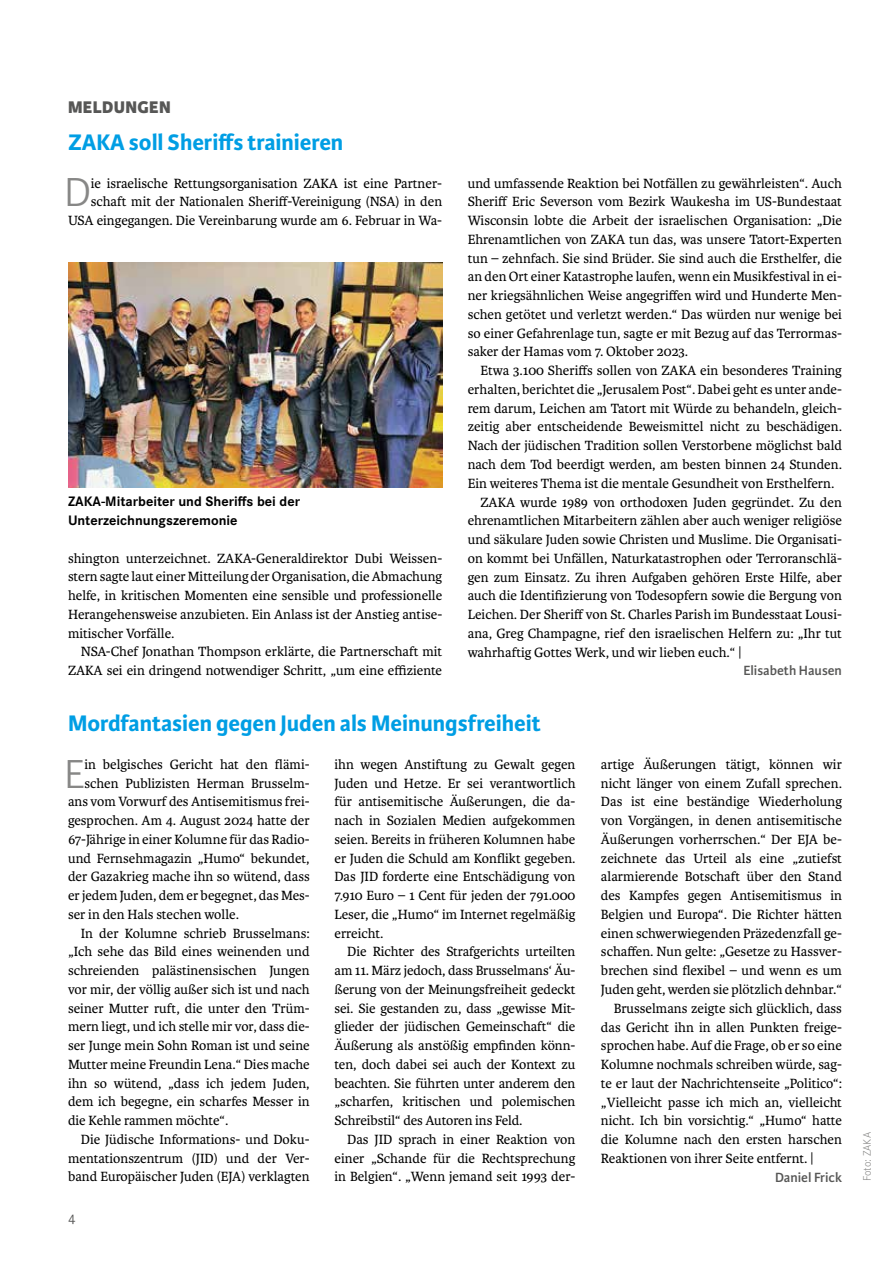
<style>
.page{position:relative;width:893px;height:1263px;background:#fff}
.page>*{position:absolute;margin:0;border:0;box-sizing:border-box;transform-origin:0 0}
.t1{font:300 43.2px "Karmina Sans";color:#878786}
.t2{font:700 24px "Karmina Sans";color:#009ee4}
.t3{font:800 18px "Karmina Sans";letter-spacing:.02em;color:#575756}
.t4{font:14.25px/18.8px "Karmina";color:#000;text-align:justify}
.t5{font:700 14.25px/18.8px "Corporate S";color:#000}
.t6{font:600 14.25px "Karmina Sans";color:#575756}
.t7{font:14.25px "Corporate S";color:#575756}
.t8{font:300 11.25px "Corporate S";letter-spacing:-.005em;color:#878786}
</style>
<div class="page">
<img style="left:68px;top:262px;width:374px;height:226px">
<p class="t3" style="left:68px;top:97px;width:104px">MELDUNGEN</p>
<h2 class="t2" style="left:68px;top:133px;width:277px">ZAKA soll Sheriffs trainieren</h2>
<p class="t4" style="left:68px;top:174px;width:376px;text-align:right">ie israelische Rettungsorganisation ZAKA ist eine Partner&shy;schaft mit der Nationalen Sheriff-Vereinigung (NSA) in den<br>USA eingegangen. Die Vereinbarung wurde am 6. Februar in Wa-</p>
<h1 class="t1" style="left:64px;top:176px;width:28px">D</h1>
<p class="t5" style="left:68px;top:494px;width:234px">ZAKA-Mitarbeiter und Sheriffs bei der<br>Unterzeichnungszeremonie</p>
<p class="t4" style="left:68px;top:549px;width:376px">shington unterzeichnet. ZAKA-Generaldirektor Dubi Weissen&shy;stern sagte laut einer Mitteilung der Organisation, die Abmachung helfe, in kritischen Momenten eine sensible und professionelle Herangehensweise anzubieten. Ein Anlass ist der Anstieg antise&shy;mitischer Vorfälle.</p>
<p class="t4" style="left:68px;top:643px;width:376px;text-align:right">NSA-Chef Jonathan Thompson erklärte, die Partnerschaft mit<br>ZAKA sei ein dringend notwendiger Schritt, „um eine effiziente</p>
<p class="t4" style="left:468px;top:174px;width:376px">und umfassende Reaktion bei Notfällen zu gewährleisten“. Auch Sheriff Eric Severson vom Bezirk Waukesha im US-Bundestaat Wisconsin lobte die Arbeit der israelischen Organisation: „Die Ehrenamtlichen von ZAKA tun das, was unsere Tatort-Experten tun – zehnfach. Sie sind Brüder. Sie sind auch die Ersthelfer, die an den Ort einer Katastrophe laufen, wenn ein Musikfestival in ei&shy;ner kriegsähnlichen Weise angegriffen wird und Hunderte Men&shy;schen getötet und verletzt werden.“ Das würden nur wenige bei so einer Gefahrenlage tun, sagte er mit Bezug auf das Terrormas&shy;saker der Hamas vom 7. Oktober 2023.</p>
<p class="t4" style="left:480px;top:362px;width:363px">Etwa 3.100 Sheriffs sollen von ZAKA ein besonderes Training</p>
<p class="t4" style="left:468px;top:380px;width:376px">erhalten, berichtet die „Jerusalem Post“. Dabei geht es unter ande-</p>
<p class="t4" style="left:468px;top:399px;width:376px">rem darum, Leichen am Tatort mit Würde zu behandeln, gleich-</p>
<p class="t4" style="left:468px;top:418px;width:376px">zeitig aber entscheidende Beweismittel nicht zu beschädigen.</p>
<p class="t4" style="left:468px;top:437px;width:376px">Nach der jüdischen Tradition sollen Verstorbene möglichst bald</p>
<p class="t4" style="left:468px;top:455px;width:376px">nach dem Tod beerdigt werden, am besten binnen 24 Stunden.</p>
<p class="t4" style="left:468px;top:474px;width:368px">Ein weiteres Thema ist die mentale Gesundheit von Ersthelfern.</p>
<p class="t4" style="left:480px;top:493px;width:363px">ZAKA wurde 1989 von orthodoxen Juden gegründet. Zu den</p>
<p class="t4" style="left:468px;top:512px;width:376px">ehrenamtlichen Mitarbeitern zählen aber auch weniger religiöse</p>
<p class="t4" style="left:468px;top:530px;width:376px">und säkulare Juden sowie Christen und Muslime. Die Organisati-</p>
<p class="t4" style="left:468px;top:549px;width:376px">on kommt bei Unfällen, Naturkatastrophen oder Terroranschlä-</p>
<p class="t4" style="left:468px;top:568px;width:376px">gen zum Einsatz. Zu ihren Aufgaben gehören Erste Hilfe, aber</p>
<p class="t4" style="left:468px;top:587px;width:376px">auch die Identifizierung von Todesopfern sowie die Bergung von</p>
<p class="t4" style="left:468px;top:605px;width:376px">Leichen. Der Sheriff von St. Charles Parish im Bundesstaat Lousi-</p>
<p class="t4" style="left:468px;top:624px;width:376px">ana, Greg Champagne, rief den israelischen Helfern zu: „Ihr tut</p>
<p class="t4" style="left:468px;top:643px;width:276px">wahrhaftig Gottes Werk, und wir lieben euch.“ |</p>
<p class="t6" style="left:743px;top:665px;width:100px">Elisabeth Hausen</p>
<h2 class="t2" style="left:68px;top:715px;width:474px">Mordfantasien gegen Juden als Meinungsfreiheit</h2>
<h1 class="t1" style="left:64px;top:757px;width:22px">E</h1>
<p class="t4" style="left:84px;top:755px;width:227px">in belgisches Gericht hat den flämi-</p>
<p class="t4" style="left:84px;top:774px;width:227px">schen Publizisten Herman Brusselm-</p>
<p class="t4" style="left:68px;top:793px;width:243px">ans vom Vorwurf des Antisemitismus frei-</p>
<p class="t4" style="left:68px;top:811px;width:243px">gesprochen. Am 4. August 2024 hatte der</p>
<p class="t4" style="left:68px;top:830px;width:243px">67-Jährige in einer Kolumne für das Radio-</p>
<p class="t4" style="left:68px;top:849px;width:243px">und Fernsehmagazin „Humo“ bekundet,</p>
<p class="t4" style="left:68px;top:868px;width:243px">der Gazakrieg mache ihn so wütend, dass</p>
<p class="t4" style="left:68px;top:886px;width:243px">er jedem Juden, dem er begegnet, das Mes-</p>
<p class="t4" style="left:68px;top:905px;width:172px">ser in den Hals stechen wolle.</p>
<p class="t4" style="left:81px;top:924px;width:230px">In der Kolumne schrieb Brusselmans:</p>
<p class="t4" style="left:68px;top:943px;width:243px">„Ich sehe das Bild eines weinenden und</p>
<p class="t4" style="left:68px;top:961px;width:243px">schreienden palästinensischen Jungen</p>
<p class="t4" style="left:68px;top:980px;width:243px">vor mir, der völlig außer sich ist und nach</p>
<p class="t4" style="left:68px;top:999px;width:243px">seiner Mutter ruft, die unter den Trüm-</p>
<p class="t4" style="left:68px;top:1018px;width:243px">mern liegt, und ich stelle mir vor, dass die-</p>
<p class="t4" style="left:68px;top:1036px;width:243px">ser Junge mein Sohn Roman ist und seine</p>
<p class="t4" style="left:68px;top:1055px;width:243px">Mutter meine Freundin Lena.“ Dies mache</p>
<p class="t4" style="left:68px;top:1074px;width:243px">ihn so wütend, „dass ich jedem Juden,</p>
<p class="t4" style="left:68px;top:1093px;width:243px">dem ich begegne, ein scharfes Messer in</p>
<p class="t4" style="left:68px;top:1111px;width:162px">die Kehle rammen möchte“.</p>
<p class="t4" style="left:81px;top:1130px;width:230px">Die Jüdische Informations- und Doku-</p>
<p class="t4" style="left:68px;top:1149px;width:243px">mentationszentrum (JID) und der Ver-</p>
<p class="t4" style="left:68px;top:1168px;width:243px">band Europäischer Juden (EJA) verklagten</p>
<p class="t7" style="left:68px;top:1210px;width:9px">4</p>
<p class="t4" style="left:334px;top:755px;width:242px">ihn wegen Anstiftung zu Gewalt gegen Juden und Hetze. Er sei verantwortlich für antisemitische Äußerungen, die da&shy;nach in Sozialen Medien aufgekommen seien. Bereits in früheren Kolumnen habe er Juden die Schuld am Konflikt gegeben.<br>Das JID forderte eine Entschädigung von 7.910 Euro – 1 Cent für jeden der 791.000<br>Leser, die „Humo“ im Internet regelmäßig erreicht.</p>
<p class="t4" style="left:334px;top:943px;width:242px;text-indent:13px">Die Richter des Strafgerichts urteilten am 11. März jedoch, dass Brusselmans‘ Äu&shy;ßerung von der Meinungsfreiheit gedeckt sei. Sie gestanden zu, dass „gewisse Mit&shy;glieder der jüdischen Gemeinschaft“ die Äußerung als anstößig empfinden könn&shy;ten, doch dabei sei auch der Kontext zu beachten. Sie führten unter anderem den „scharfen, kritischen und polemischen Schreibstil“ des Autoren ins Feld.</p>
<p class="t4" style="left:334px;top:1130px;width:242px;text-indent:13px">Das JID sprach in einer Reaktion von einer „Schande für die Rechtsprechung in Belgien“. „Wenn jemand seit 1993 der-</p>
<p class="t4" style="left:601px;top:755px;width:242px">artige Äußerungen tätigt, können wir</p>
<p class="t4" style="left:601px;top:774px;width:242px">nicht länger von einem Zufall sprechen.</p>
<p class="t4" style="left:601px;top:793px;width:242px">Das ist eine beständige Wiederholung</p>
<p class="t4" style="left:601px;top:811px;width:242px">von Vorgängen, in denen antisemitische</p>
<p class="t4" style="left:601px;top:830px;width:242px">Äußerungen vorherrschen.“ Der EJA be-</p>
<p class="t4" style="left:601px;top:849px;width:242px">zeichnete das Urteil als eine „zutiefst</p>
<p class="t4" style="left:601px;top:868px;width:242px">alarmierende Botschaft über den Stand</p>
<p class="t4" style="left:601px;top:886px;width:242px">des Kampfes gegen Antisemitismus in</p>
<p class="t4" style="left:601px;top:905px;width:242px">Belgien und Europa“. Die Richter hätten</p>
<p class="t4" style="left:601px;top:924px;width:242px">einen schwerwiegenden Präzedenzfall ge-</p>
<p class="t4" style="left:601px;top:943px;width:242px">schaffen. Nun gelte: „Gesetze zu Hassver-</p>
<p class="t4" style="left:601px;top:961px;width:242px">brechen sind flexibel – und wenn es um</p>
<p class="t4" style="left:601px;top:980px;width:242px">Juden geht, werden sie plötzlich dehnbar.“</p>
<p class="t4" style="left:614px;top:999px;width:230px">Brusselmans zeigte sich glücklich, dass</p>
<p class="t4" style="left:601px;top:1018px;width:242px">das Gericht ihn in allen Punkten freige-</p>
<p class="t4" style="left:601px;top:1036px;width:242px">sprochen habe. Auf die Frage, ob er so eine</p>
<p class="t4" style="left:601px;top:1055px;width:242px">Kolumne nochmals schreiben würde, sag-</p>
<p class="t4" style="left:601px;top:1074px;width:242px">te er laut der Nachrichtenseite „Politico“:</p>
<p class="t4" style="left:601px;top:1093px;width:242px">„Vielleicht passe ich mich an, vielleicht</p>
<p class="t4" style="left:601px;top:1111px;width:242px">nicht. Ich bin vorsichtig.“ „Humo“ hatte</p>
<p class="t4" style="left:601px;top:1130px;width:242px">die Kolumne nach den ersten harschen</p>
<p class="t4" style="left:601px;top:1149px;width:214px">Reaktionen von ihrer Seite entfernt. |</p>
<p class="t6" style="left:775px;top:1171px;width:68px">Daniel Frick</p>
<p class="t8" style="left:863px;top:1181px;width:51px;rotate:-90deg">Foto: ZAKA</p>
</div>
